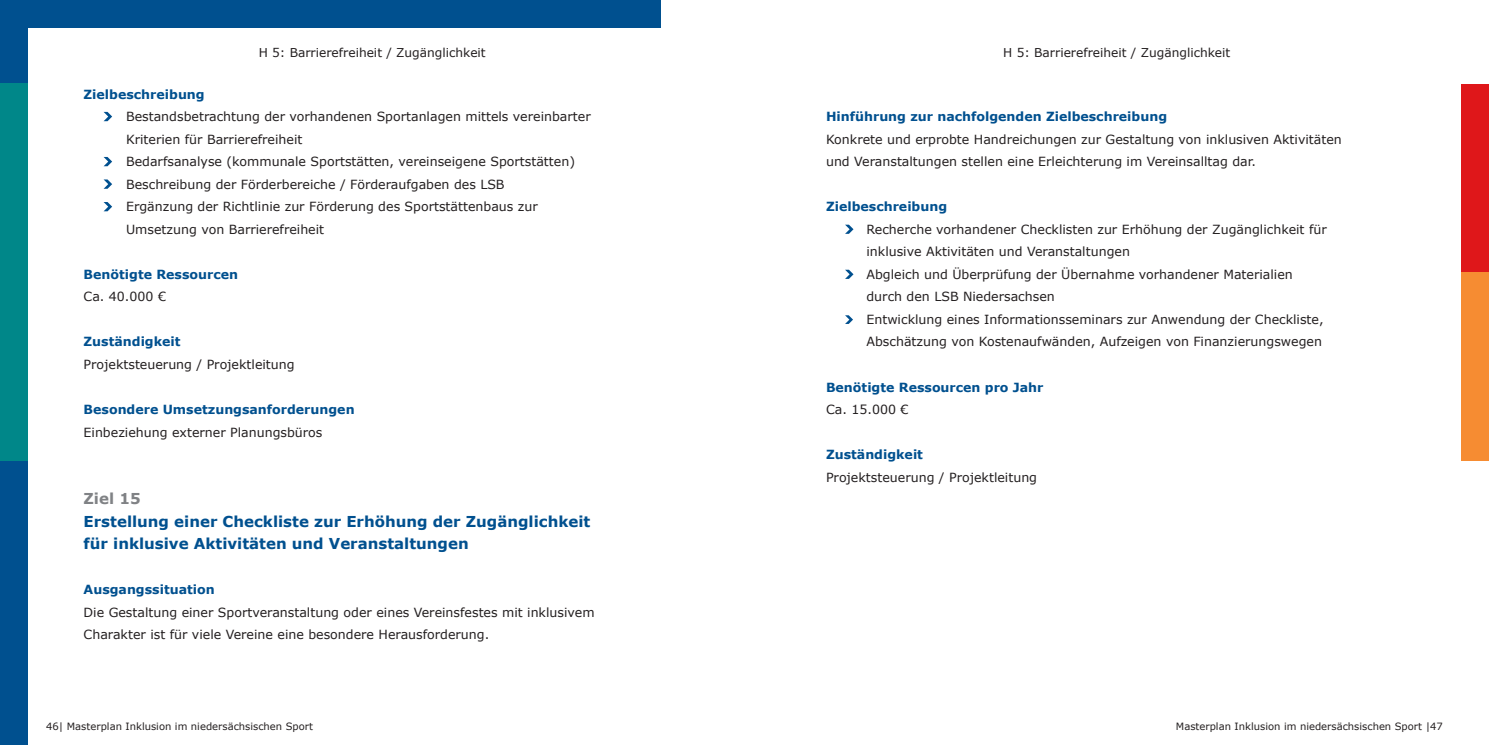
<style>
.page{position:relative;width:1489px;height:745px;background:#fff}
.page>*{position:absolute;margin:0;border:0;box-sizing:border-box;transform-origin:0 0}
.t1{font:700 15px/22.5px "Verdana";color:#00508f}
.t2{font:700 15px "Verdana";color:#808285}
.t3{font:12.62px/22.5px "Verdana";color:#231f20}
.t4{font:700 12.62px "Verdana";color:#00508f}
.t5{font:12.12px "Verdana";color:#231f20}
.t6{font:10px "Verdana";color:#231f20}
</style>
<div class="page">
<div style="left:0;top:0;width:27px;height:744px;background:#00508f"></div>
<div style="left:0;top:0;width:661px;height:27px;background:#00508f"></div>
<div style="left:0;top:84px;width:27px;height:377px;background:#008789"></div>
<div style="left:1461px;top:84px;width:27px;height:187px;background:#df171a"></div>
<div style="left:1461px;top:272px;width:27px;height:188px;background:#f68c32"></div>
<svg style="left:104px;top:112px;width:8px;height:9px"></svg>
<svg style="left:104px;top:157px;width:8px;height:9px"></svg>
<svg style="left:104px;top:179px;width:8px;height:10px"></svg>
<svg style="left:104px;top:202px;width:8px;height:9px"></svg>
<svg style="left:845px;top:224px;width:8px;height:10px"></svg>
<svg style="left:845px;top:269px;width:8px;height:10px"></svg>
<svg style="left:845px;top:315px;width:8px;height:9px"></svg>
<p class="t5" style="left:259px;top:44px;width:228px">H 5: Barrierefreiheit / Zugänglichkeit</p>
<p class="t5" style="left:1003px;top:44px;width:228px">H 5: Barrierefreiheit / Zugänglichkeit</p>
<p class="t4" style="left:84px;top:85px;width:123px">Zielbeschreibung</p>
<p class="t3" style="left:126px;top:105px;width:466px">Bestandsbetrachtung der vorhandenen Sportanlagen mittels vereinbarter Kriterien für Barrierefreiheit<br>Bedarfsanalyse (kommunale Sportstätten, vereinseigene Sportstätten)<br>Beschreibung der Förderbereiche / Förderaufgaben des LSB<br>Ergänzung der Richtlinie zur Förderung des Sportstättenbaus zur Umsetzung von Barrierefreiheit</p>
<p class="t4" style="left:84px;top:265px;width:156px">Benötigte Ressourcen</p>
<p class="t3" style="left:84px;top:285px;width:84px">Ca. 40.000 €</p>
<p class="t4" style="left:84px;top:333px;width:98px">Zuständigkeit</p>
<p class="t3" style="left:84px;top:353px;width:213px">Projektsteuerung / Projektleitung</p>
<p class="t4" style="left:84px;top:400px;width:272px">Besondere Umsetzungsanforderungen</p>
<p class="t3" style="left:84px;top:420px;width:240px">Einbeziehung externer Planungsbüros</p>
<p class="t2" style="left:84px;top:487px;width:59px">Ziel 15</p>
<p class="t1" style="left:84px;top:509px;width:508px">Erstellung einer Checkliste zur Erhöhung der Zugänglichkeit für inklusive Aktivitäten und Veranstaltungen</p>
<p class="t4" style="left:84px;top:580px;width:133px">Ausgangssituation</p>
<p class="t3" style="left:84px;top:600px;width:512px">Die Gestaltung einer Sportveranstaltung oder eines Vereinsfestes mit inklusivem<br>Charakter ist für viele Vereine eine besondere Herausforderung.</p>
<p class="t4" style="left:826px;top:108px;width:342px">Hinführung zur nachfolgenden Zielbeschreibung</p>
<p class="t3" style="left:826px;top:128px;width:517px">Konkrete und erprobte Handreichungen zur Gestaltung von inklusiven Aktivitäten und Veranstaltungen stellen eine Erleichterung im Vereinsalltag dar.</p>
<p class="t4" style="left:826px;top:198px;width:123px">Zielbeschreibung</p>
<p class="t3" style="left:866px;top:218px;width:462px">Recherche vorhandener Checklisten zur Erhöhung der Zugänglichkeit für inklusive Aktivitäten und Veranstaltungen<br>Abgleich und Überprüfung der Übernahme vorhandener Materialien durch den LSB Niedersachsen<br>Entwicklung eines Informationsseminars zur Anwendung der Checkliste, Abschätzung von Kostenaufwänden, Aufzeigen von Finanzierungswegen</p>
<p class="t4" style="left:826px;top:378px;width:219px">Benötigte Ressourcen pro Jahr</p>
<p class="t3" style="left:826px;top:398px;width:84px">Ca. 15.000 €</p>
<p class="t4" style="left:826px;top:445px;width:98px">Zuständigkeit</p>
<p class="t3" style="left:826px;top:465px;width:213px">Projektsteuerung / Projektleitung</p>
<p class="t6" style="left:46px;top:719px;width:268px">46| Masterplan Inklusion im niedersächsischen Sport</p>
<p class="t6" style="left:1175px;top:719px;width:268px">Masterplan Inklusion im niedersächsischen Sport |47</p>
</div>
